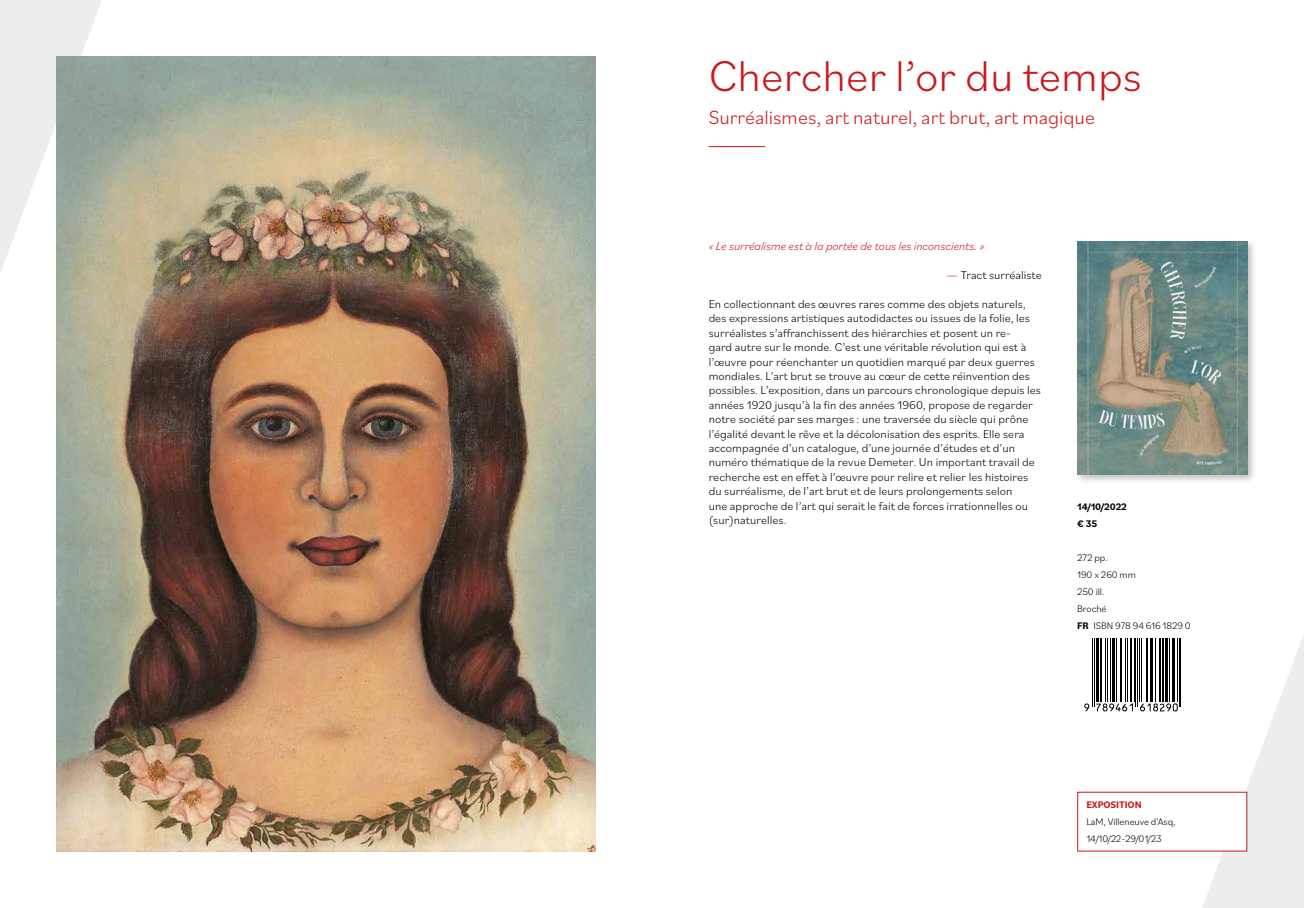
<style>
.page{position:relative;width:1304px;height:908px;background:#fff}
.page>*{position:absolute;margin:0;border:0;box-sizing:border-box;transform-origin:0 0}
.t1{font:300 45px "Bilo";color:#cd1719}
.t2{font:300 20px "Bilo";color:#cd1719}
.t3{font:300 12px/14.4px "Bilo";letter-spacing:.005em;color:#000}
.t4{font:italic 300 12px "Bilo";color:#cd1719}
.t5{font:300 10px/17px "Bilo";letter-spacing:-.01em;color:#000}
.t6{font:700 10px/17px "Bilo";letter-spacing:-.01em;color:#000}
.t7{font:700 10px "Bilo";letter-spacing:-.01em;color:#cd1719}
.s1{color:#cd1719}
.s2{font-weight:700}
</style>
<div class="page">
<hr style="left:709px;top:146px;width:56px;height:1px;background:#cd1719">
<svg style="left:1084px;top:703px;width:5px;height:8px"></svg>
<hr style="left:1092px;top:638px;width:1px;height:68px;background:#000">
<hr style="left:1094px;top:638px;width:1px;height:68px;background:#000">
<hr style="left:1096px;top:638px;width:3px;height:63px;background:#000">
<hr style="left:1100px;top:638px;width:2px;height:63px;background:#000">
<hr style="left:1105px;top:638px;width:1px;height:63px;background:#000">
<hr style="left:1107px;top:638px;width:1px;height:63px;background:#000">
<hr style="left:1110px;top:638px;width:1px;height:63px;background:#000">
<hr style="left:1112px;top:638px;width:3px;height:63px;background:#000">
<hr style="left:1116px;top:638px;width:1px;height:63px;background:#000">
<hr style="left:1120px;top:638px;width:1px;height:63px;background:#000">
<hr style="left:1125px;top:638px;width:1px;height:63px;background:#000">
<hr style="left:1127px;top:638px;width:1px;height:63px;background:#000">
<svg style="left:1096px;top:703px;width:37px;height:8px"></svg>
<hr style="left:1130px;top:638px;width:2px;height:63px;background:#000">
<hr style="left:1134px;top:638px;width:1px;height:63px;background:#000">
<hr style="left:1135px;top:638px;width:1px;height:68px;background:#000">
<hr style="left:1137px;top:638px;width:1px;height:68px;background:#000">
<hr style="left:1139px;top:638px;width:1px;height:63px;background:#000">
<hr style="left:1141px;top:638px;width:1px;height:63px;background:#000">
<hr style="left:1146px;top:638px;width:2px;height:63px;background:#000">
<hr style="left:1149px;top:638px;width:2px;height:63px;background:#000">
<hr style="left:1152px;top:638px;width:1px;height:63px;background:#000">
<hr style="left:1155px;top:638px;width:1px;height:63px;background:#000">
<hr style="left:1159px;top:638px;width:2px;height:63px;background:#000">
<hr style="left:1162px;top:638px;width:2px;height:63px;background:#000">
<hr style="left:1165px;top:638px;width:3px;height:63px;background:#000">
<hr style="left:1169px;top:638px;width:1px;height:63px;background:#000">
<svg style="left:1140px;top:703px;width:38px;height:8px"></svg>
<hr style="left:1172px;top:638px;width:3px;height:63px;background:#000">
<hr style="left:1177px;top:638px;width:1px;height:63px;background:#000">
<hr style="left:1178px;top:638px;width:1px;height:68px;background:#000">
<hr style="left:1180px;top:638px;width:1px;height:68px;background:#000">
<svg style="left:1202px;top:635px;width:102px;height:272px"></svg>
<div style="left:1078px;top:791px;width:169px;height:59px;background:#fff"></div>
<svg style="left:0;top:0;width:102px;height:274px"></svg>
<img style="left:57px;top:57px;width:538px;height:793px">
<div style="left:1074px;top:238px;width:183px;height:246px;background:#000;opacity:.25"></div>
<img style="left:1077px;top:241px;width:170px;height:233px">
<h1 class="t1" style="left:709px;top:44px;width:435px">Chercher l’or du temps</h1>
<h2 class="t2" style="left:709px;top:103px;width:388px">Surréalismes, art naturel, art brut, art magique</h2>
<p class="t4" style="left:709px;top:238px;width:277px">« Le surréalisme est à la portée de tous les inconscients. »</p>
<p class="t3" style="left:946px;top:267px;width:97px"><span class="s1">—</span> Tract surréaliste</p>
<p class="t3" style="left:709px;top:296px;width:334px">En collectionnant des œuvres rares comme des objets naturels, des expressions artistiques autodidactes ou issues de la folie, les surréalistes s’affranchissent des hiérarchies et posent un re-<br>gard autre sur le monde. C’est une véritable révolution qui est à l’œuvre pour réenchanter un quotidien marqué par deux guerres mondiales. L’art brut se trouve au cœur de cette réinvention des possibles. L’exposition, dans un parcours chronologique depuis les années 1920 jusqu’à la fin des années 1960, propose de regarder notre société par ses marges : une traversée du siècle qui prône l’égalité devant le rêve et la décolonisation des esprits. Elle sera accompagnée d’un catalogue, d’une journée d’études et d’un numéro thématique de la revue Demeter. Un important travail de recherche est en effet à l’œuvre pour relire et relier les histoires du surréalisme, de l’art brut et de leurs prolongements selon<br>une approche de l’art qui serait le fait de forces irrationnelles ou (sur)naturelles.</p>
<p class="t6" style="left:1077px;top:497px;width:51px">14/10/2022 € 35</p>
<p class="t5" style="left:1077px;top:548px;width:115px">272 pp.<br>190 x 260 mm<br>250 ill.<br>Broché<br><span class="s2">FR</span> ISBN 978 94 616 1829 0</p>
<p class="t7" style="left:1086px;top:797px;width:57px">EXPOSITION</p>
<p class="t5" style="left:1086px;top:812px;width:91px">LaM, Villeneuve d’Asq,<br>14/10/22-29/01/23</p>
</div>
